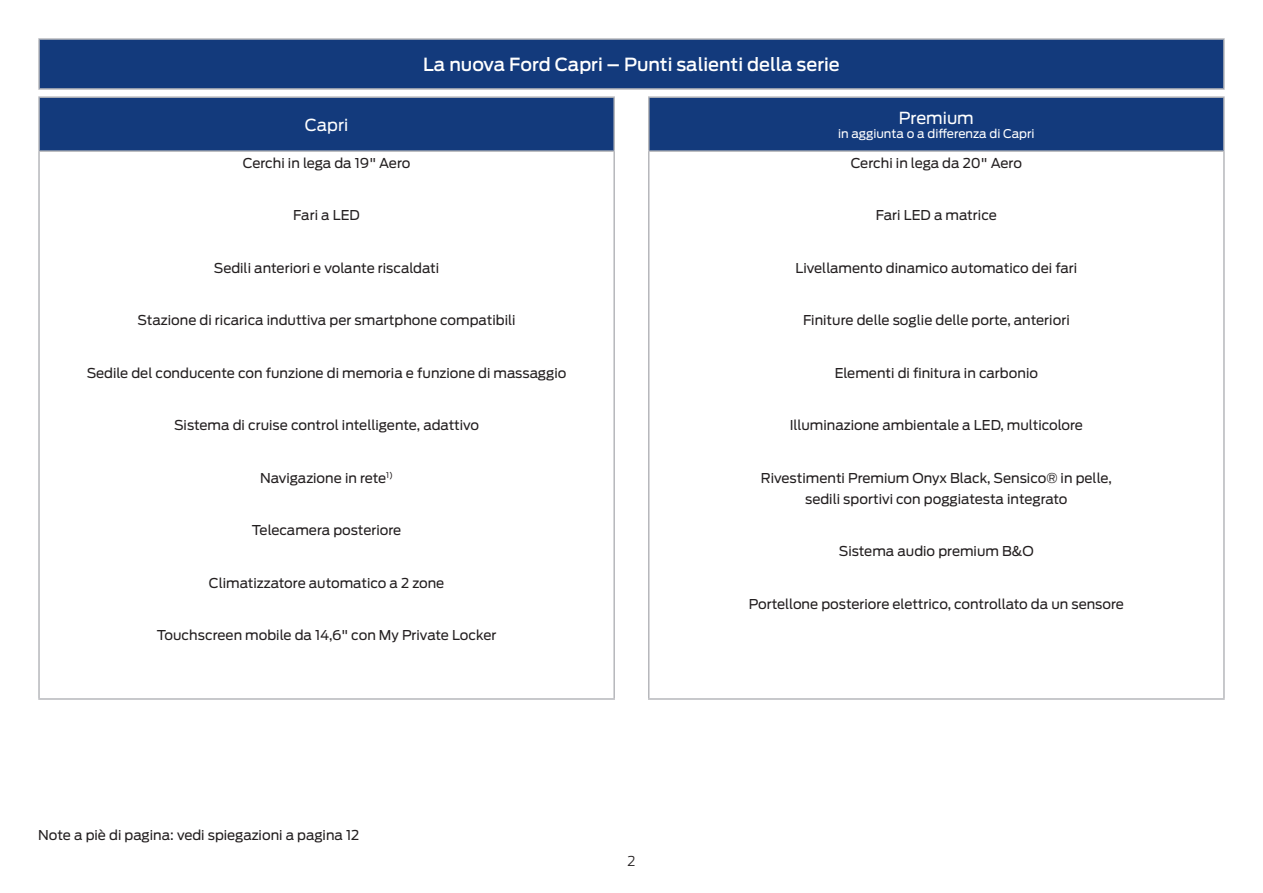
<style>
.page{position:relative;width:1263px;height:893px;background:#fff}
.page>*{position:absolute;margin:0;border:0;box-sizing:border-box;transform-origin:0 0}
.t1{font:500 18px "Ford Antenna";color:#fff}
.t2{font:16.5px "Ford Antenna";color:#fff}
.t3{font:13.5px/21px "Ford Antenna";color:#231f20;text-align:center}
.t4{font:300 13.5px "Ford Antenna";color:#231f20}
.t5{font:12px "Ford Antenna";color:#fff}
</style>
<div class="page">
<div style="left:39px;top:39px;width:1185px;height:50px;background:#133a7c"></div>
<hr style="left:38px;top:38px;width:1187px;height:2px;background:#b6b7bb">
<hr style="left:38px;top:40px;width:2px;height:48px;background:#b6b7bb">
<hr style="left:1223px;top:40px;width:2px;height:48px;background:#b6b7bb">
<hr style="left:38px;top:88px;width:1187px;height:2px;background:#b6b7bb">
<div style="left:40px;top:98px;width:1183px;height:52px;background:#133a7c"></div>
<div style="left:614px;top:97px;width:35px;height:54px;background:#fff"></div>
<hr style="left:613px;top:152px;width:2px;height:546px;background:#b6b7bb">
<hr style="left:648px;top:152px;width:1px;height:546px;background:#b6b7bb">
<hr style="left:1223px;top:152px;width:2px;height:546px;background:#b6b7bb">
<hr style="left:38px;top:152px;width:2px;height:546px;background:#b6b7bb">
<hr style="left:38px;top:698px;width:577px;height:2px;background:#b6b7bb">
<hr style="left:648px;top:698px;width:577px;height:2px;background:#b6b7bb">
<hr style="left:38px;top:96px;width:577px;height:2px;background:#b6b7bb">
<hr style="left:38px;top:98px;width:2px;height:52px;background:#b6b7bb">
<hr style="left:613px;top:98px;width:2px;height:52px;background:#b6b7bb">
<hr style="left:648px;top:96px;width:577px;height:2px;background:#b6b7bb">
<hr style="left:648px;top:98px;width:1px;height:52px;background:#b6b7bb">
<hr style="left:1223px;top:98px;width:2px;height:52px;background:#b6b7bb">
<hr style="left:38px;top:150px;width:577px;height:2px;background:#b6b7bb">
<hr style="left:648px;top:150px;width:577px;height:2px;background:#b6b7bb">
<h1 class="t1" style="left:423px;top:49px;width:418px">La nuova Ford Capri – Punti salienti della serie</h1>
<p class="t2" style="left:305px;top:111px;width:45px">Capri</p>
<p class="t3" style="left:243px;top:151px;width:169px">Cerchi in lega da 19" Aero</p>
<p class="t2" style="left:899px;top:103px;width:76px">Premium</p>
<p class="t5" style="left:838px;top:123px;width:198px">in aggiunta o a differenza di Capri</p>
<p class="t3" style="left:851px;top:151px;width:173px">Cerchi in lega da 20" Aero</p>
<p class="t3" style="left:293px;top:203px;width:68px">Fari a LED</p>
<p class="t3" style="left:876px;top:203px;width:122px">Fari LED a matrice</p>
<p class="t3" style="left:214px;top:256px;width:227px">Sedili anteriori e volante riscaldati</p>
<p class="t3" style="left:138px;top:308px;width:379px">Stazione di ricarica induttiva per smartphone compatibili</p>
<p class="t3" style="left:87px;top:361px;width:481px">Sedile del conducente con funzione di memoria e funzione di massaggio</p>
<p class="t3" style="left:174px;top:413px;width:307px">Sistema di cruise control intelligente, adattivo</p>
<p class="t3" style="left:260px;top:466px;width:135px">Navigazione in rete<sup>1)</sup></p>
<p class="t3" style="left:252px;top:518px;width:151px">Telecamera posteriore</p>
<p class="t3" style="left:209px;top:571px;width:237px">Climatizzatore automatico a 2 zone</p>
<p class="t3" style="left:157px;top:623px;width:341px">Touchscreen mobile da 14,6" con My Private Locker</p>
<p class="t3" style="left:38px;top:823px;width:323px">Note a piè di pagina: vedi spiegazioni a pagina 12</p>
<p class="t4" style="left:627px;top:849px;width:9px">2</p>
<p class="t3" style="left:795px;top:256px;width:283px">Livellamento dinamico automatico dei fari</p>
<p class="t3" style="left:803px;top:308px;width:268px">Finiture delle soglie delle porte, anteriori</p>
<p class="t3" style="left:835px;top:361px;width:205px">Elementi di finitura in carbonio</p>
<p class="t3" style="left:790px;top:413px;width:295px">Illuminazione ambientale a LED, multicolore</p>
<p class="t3" style="left:761px;top:466px;width:352px">Rivestimenti Premium Onyx Black, Sensico® in pelle, sedili sportivi con poggiatesta integrato</p>
<p class="t3" style="left:839px;top:539px;width:197px">Sistema audio premium B&amp;O</p>
<p class="t3" style="left:749px;top:592px;width:377px">Portellone posteriore elettrico, controllato da un sensore</p>
</div>
